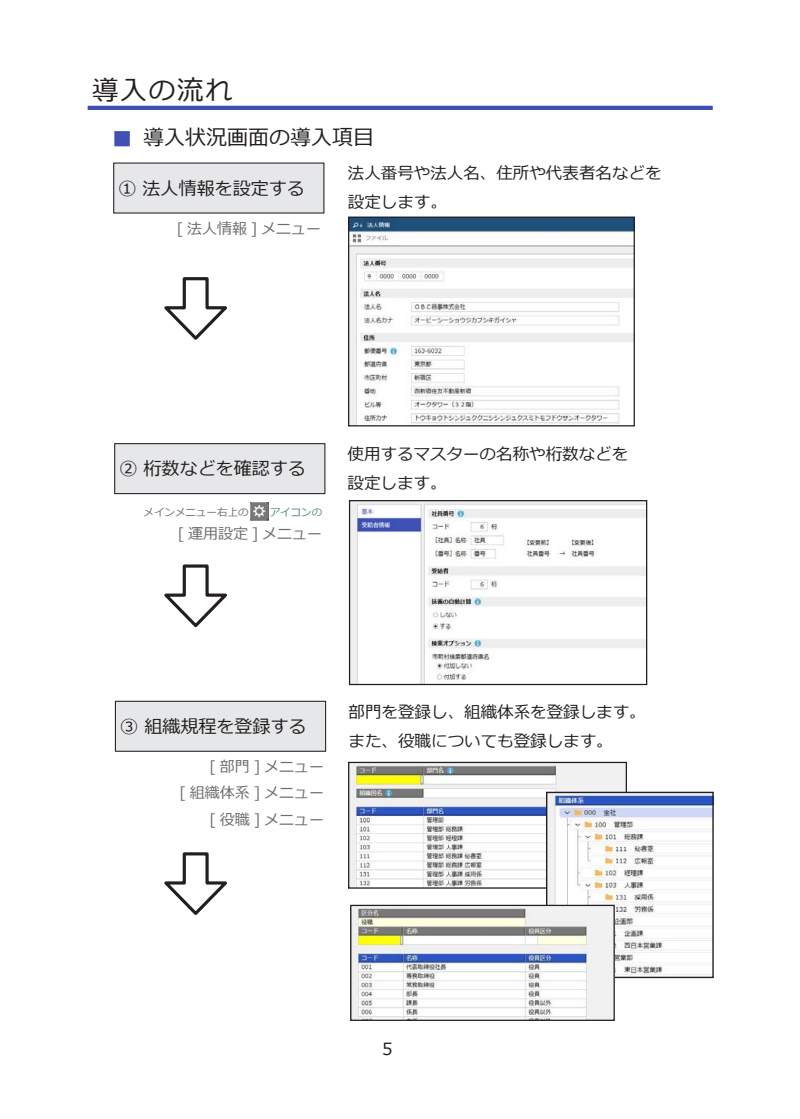
<style>
.page{position:relative;width:800px;height:1119px;background:#fff}
.page>*{position:absolute;margin:0;border:0;box-sizing:border-box;transform-origin:0 0}
.t1{font:27px "Meiryo";letter-spacing:.05em;color:#231f20}
.t2{font:21px "Meiryo";color:#231f20}
.t3{font:18px "Meiryo";color:#231f20}
.t4{font:16.8px "Meiryo";color:#231f20}
.t5{font:16.5px/28.8px "Meiryo";color:#231f20}
.t6{font:15px/26.2px "Meiryo";color:#6c6d70;text-align:right}
.t7{font:10.5px "Meiryo";color:#6c6d70}
.s1{font-size:27px;color:#3f51b5}
.s2{color:#231f20}
.s3{color:#4d8775}
</style>
<div class="page">
<svg style="left:164px;top:277px;width:63px;height:63px"></svg>
<div style="left:114px;top:163px;width:210px;height:50px;background:#e6e7e9"></div>
<img style="left:350px;top:218px;width:282px;height:206px">
<div style="left:348px;top:216px;width:286px;height:210px;border:1px solid #231f20"></div>
<svg style="left:164px;top:564px;width:63px;height:64px"></svg>
<img style="left:351px;top:502px;width:294px;height:181px">
<div style="left:349px;top:500px;width:298px;height:185px;border:1px solid #231f20"></div>
<div style="left:115px;top:443px;width:210px;height:50px;background:#e6e7e9"></div>
<div style="left:114px;top:443px;width:211px;height:51px;border:1px solid #231f20"></div>
<img style="left:251px;top:502px;width:17px;height:18px">
<hr style="left:88px;top:106px;width:624px;height:4px;background:#3f51b5">
<svg style="left:164px;top:852px;width:63px;height:63px"></svg>
<div style="left:115px;top:701px;width:210px;height:50px;background:#e6e7e9"></div>
<div style="left:115px;top:700px;width:211px;height:51px;border:1px solid #231f20"></div>
<img style="left:350px;top:763px;width:275px;height:123px">
<div style="left:348px;top:761px;width:279px;height:127px;border:1px solid #231f20"></div>
<img style="left:548px;top:793px;width:163px;height:182px">
<div style="left:546px;top:791px;width:167px;height:186px;border:1px solid #231f20"></div>
<img style="left:352px;top:906px;width:260px;height:112px">
<div style="left:350px;top:904px;width:264px;height:116px;border:1px solid #231f20"></div>
<h1 class="t1" style="left:92px;top:72px;width:142px">導入の流れ</h1>
<p class="t2" style="left:109px;top:123px;width:267px"><span class="s1">■</span> 導入状況画面の導入項目</p>
<p class="t3" style="left:118px;top:176px;width:188px">① 法人情報を設定する</p>
<p class="t5" style="left:348px;top:159px;width:315px">法人番号や法人名、住所や代表者名などを設定します。</p>
<p class="t6" style="left:177px;top:216px;width:146px">[ 法人情報 ] メニュー</p>
<p class="t3" style="left:119px;top:456px;width:188px">② 桁数などを確認する</p>
<p class="t7" style="left:144px;top:504px;width:180px">メインメニュー右上の<span class="s2">　　</span><span class="s3">アイコンの</span></p>
<p class="t6" style="left:178px;top:520px;width:146px">[ 運用設定 ] メニュー</p>
<p class="t5" style="left:347px;top:440px;width:282px">使用するマスターの名称や桁数などを設定します。</p>
<p class="t3" style="left:120px;top:714px;width:188px">③ 組織規程を登録する</p>
<p class="t6" style="left:179px;top:754px;width:146px">[ 部門 ] メニュー<br>[ 組織体系 ] メニュー[ 役職 ] メニュー</p>
<p class="t5" style="left:348px;top:698px;width:298px">部門を登録し、組織体系を登録します。また、役職についても登録します。</p>
<p class="t4" style="left:382px;top:1037px;width:12px">5</p>
</div>
